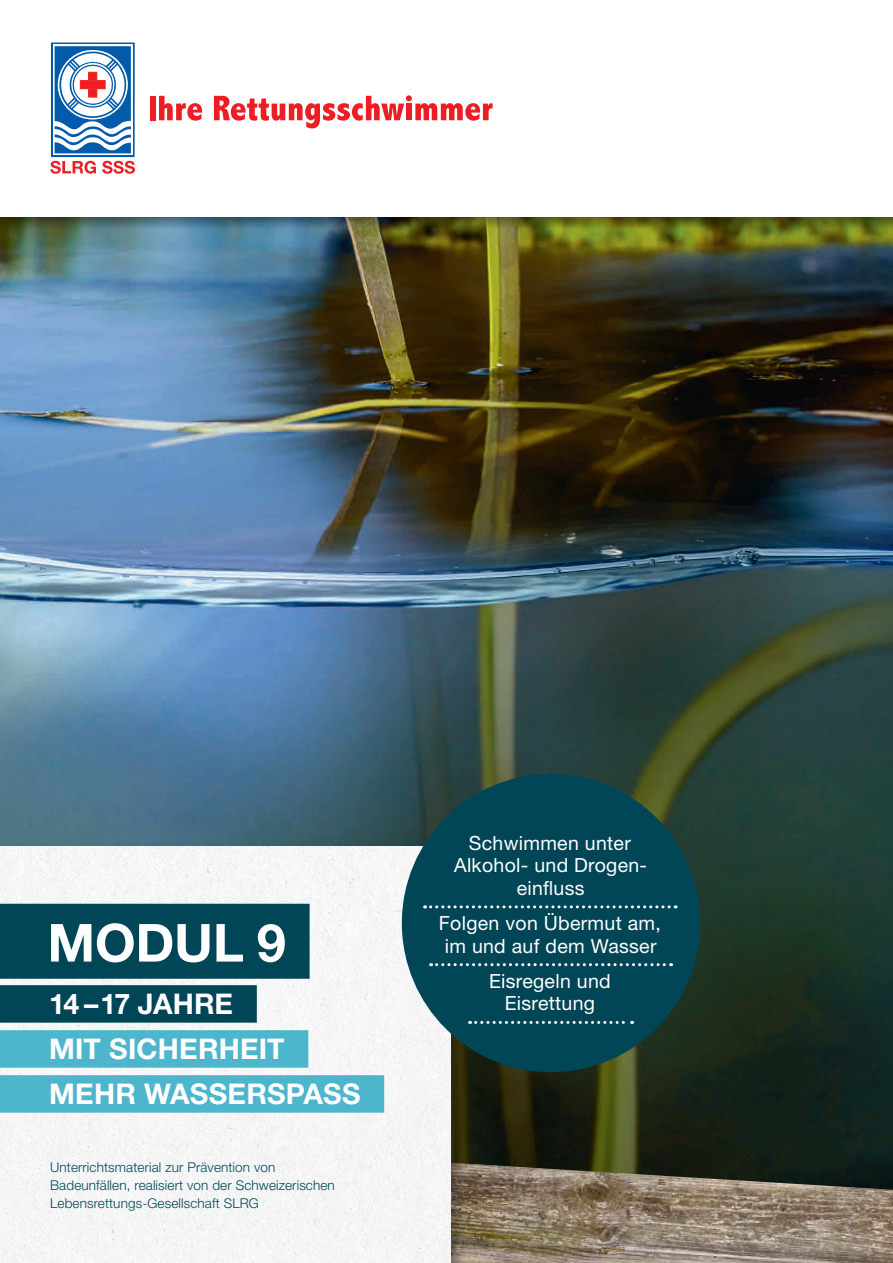
<style>
.page{position:relative;width:893px;height:1263px;background:#fff}
.page>*{position:absolute;margin:0;border:0;box-sizing:border-box;transform-origin:0 0}
.t1{font:700 52.5px "Helvetica Neue LT";letter-spacing:-.005em;color:#fff}
.t2{font:700 28.5px/45px "Helvetica Neue LT";letter-spacing:.005em;color:#fff}
.t3{font:19.5px/22.5px "Helvetica Neue LT";letter-spacing:.015em;color:#fff;text-align:center}
.t4{font:300 13.5px/18px "Helvetica Neue LT";letter-spacing:.01em;color:#004657}
</style>
<div class="page">
<img style="left:0;top:238px;width:893px;height:913px">
<img style="left:466px;top:1151px;width:427px;height:112px">
<div style="left:0;top:843px;width:466px;height:420px;background:#231f20;opacity:.4"></div>
<div style="left:0;top:846px;width:451px;height:417px;background:#f6f6f6"></div>
<img style="left:0;top:217px;width:893px;height:21px">
<div style="left:150px;top:96px;width:5px;height:24px;background:#ee1d23"></div>
<svg style="left:159px;top:96px;width:43px;height:25px"></svg>
<svg style="left:214px;top:95px;width:279px;height:33px"></svg>
<div style="left:51px;top:43px;width:84px;height:114px;background:linear-gradient(to right,#015aaa,#015aaa)"></div>
<svg style="left:53px;top:45px;width:80px;height:110px"></svg>
<svg style="left:55px;top:46px;width:76px;height:107px"></svg>
<div style="left:87px;top:70px;width:12px;height:30px;border:3px solid #fff"></div>
<div style="left:78px;top:79px;width:30px;height:12px;border:3px solid #fff"></div>
<div style="left:89px;top:72px;width:8px;height:25px;background:#ee1d23"></div>
<div style="left:88px;top:72px;width:9px;height:26px;border:1px solid #eb3125"></div>
<div style="left:80px;top:81px;width:25px;height:8px;background:#ee1d23"></div>
<div style="left:80px;top:80px;width:26px;height:9px;border:1px solid #eb3125"></div>
<svg style="left:50px;top:161px;width:46px;height:13px"></svg>
<svg style="left:102px;top:161px;width:33px;height:13px"></svg>
<div style="left:0;top:904px;width:310px;height:75px;background:#004657"></div>
<div style="left:0;top:985px;width:257px;height:38px;background:#004657"></div>
<div style="left:0;top:1030px;width:308px;height:38px;background:#4eb6cc"></div>
<div style="left:0;top:1075px;width:384px;height:38px;background:#4eb6cc"></div>
<div style="left:402px;top:774px;width:298px;height:298px;background:#004657;border-radius:50%"></div>
<svg style="left:425px;top:905px;width:251px;height:3px"></svg>
<svg style="left:431px;top:963px;width:241px;height:3px"></svg>
<svg style="left:470px;top:1021px;width:163px;height:3px"></svg>
<h1 class="t1" style="left:47px;top:910px;width:240px">MODUL 9</h1>
<h2 class="t2" style="left:49px;top:981px;width:313px">14 –17 JAHRE<br>MIT SICHERHEIT<br>MEHR WASSERSPASS</h2>
<p class="t4" style="left:50px;top:1158px;width:286px">Unterrichtsmaterial zur Prävention von<br>Badeunfällen, realisiert von der Schweizerischen<br>Lebensrettungs-Gesellschaft SLRG</p>
<h3 class="t3" style="left:454px;top:831px;width:195px">Schwimmen unter<br>Alkohol- und Drogen&shy;einfluss</h3>
<h3 class="t3" style="left:439px;top:911px;width:224px">Folgen von Übermut am, im und auf dem Wasser</h3>
<h3 class="t3" style="left:489px;top:969px;width:123px">Eisregeln und<br>Eisrettung</h3>
</div>
